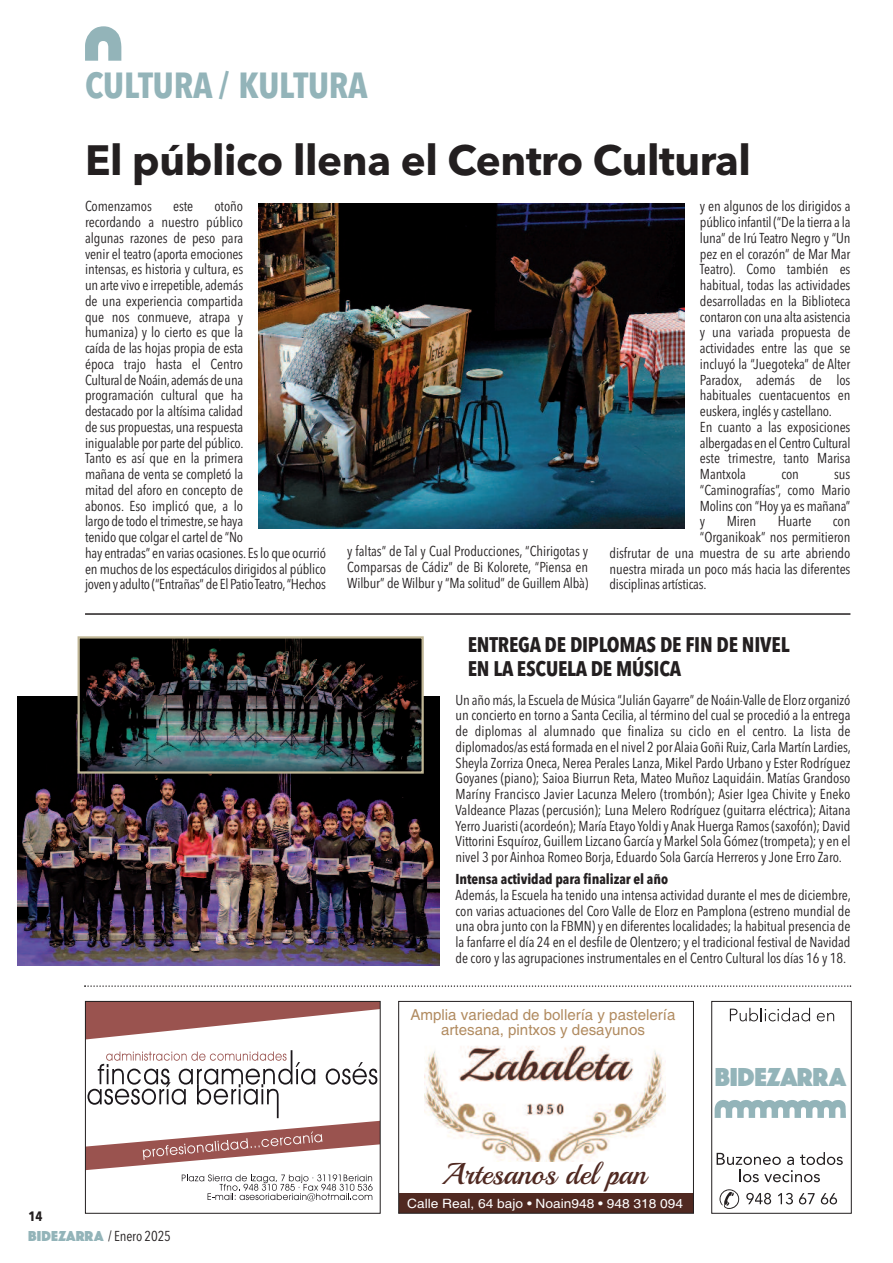
<style>
.page{position:relative;width:893px;height:1263px;background:#fff}
.page>*{position:absolute;margin:0;border:0;box-sizing:border-box;transform-origin:0 0}
.t1{font:700 42px "Avenir Next";letter-spacing:-.01em;color:#231f20}
.t2{font:700 36px "Avenir Next Condensed";letter-spacing:-.005em;color:#93b4b9}
.t3{font:30.15px "Playball";color:#502921}
.t4{font:27px "Phosphate Solid";letter-spacing:-.01em;color:#93b4b9}
.t5{font:700 21px/24px "Avenir Next Condensed";letter-spacing:-.01em;color:#231f20}
.t6{font:15.15px/15.1px "Helvetica";color:#b18b60;text-align:center}
.t7{font:14.25px/15.8px "Avenir Next Condensed";letter-spacing:-.005em;color:#231f20;text-align:justify}
.t8{font:700 14.25px "Avenir Next Condensed";letter-spacing:-.005em;color:#231f20}
.t9{font:700 13.5px "Avenir Next Condensed";color:#231f20}
.t10{font:12.9px "Helvetica";color:#fff;scale:1.07 1}
.s1{font-family:"Phosphate Solid";font-size:15px;color:#93b4b9}
</style>
<div class="page">
<img style="left:258px;top:203px;width:427px;height:326px">
<svg style="left:85px;top:26px;width:36px;height:35px"></svg>
<img style="left:18px;top:696px;width:421px;height:270px">
<svg style="left:84px;top:985px;width:767px;height:2px"></svg>
<svg style="left:87px;top:1003px;width:292px;height:37px"></svg>
<svg style="left:87px;top:1050px;width:292px;height:151px"></svg>
<div style="left:85px;top:1001px;width:296px;height:213px;border:1px solid #231f20"></div>
<svg style="left:730px;top:1008px;width:80px;height:13px"></svg>
<svg style="left:817px;top:1013px;width:17px;height:8px"></svg>
<svg style="left:717px;top:1152px;width:126px;height:30px"></svg>
<svg style="left:719px;top:1189px;width:20px;height:20px"></svg>
<svg style="left:746px;top:1193px;width:25px;height:11px"></svg>
<svg style="left:778px;top:1193px;width:15px;height:11px"></svg>
<svg style="left:799px;top:1193px;width:16px;height:11px"></svg>
<svg style="left:821px;top:1193px;width:16px;height:11px"></svg>
<div style="left:711px;top:1001px;width:141px;height:213px;border:1px solid #231f20"></div>
<svg style="left:715px;top:1100px;width:131px;height:18px"></svg>
<div style="left:399px;top:1193px;width:294px;height:20px;background:#502921"></div>
<img style="left:425px;top:1045px;width:240px;height:117px">
<div style="left:398px;top:1001px;width:296px;height:213px;border:1px solid #231f20"></div>
<img style="left:81px;top:639px;width:340px;height:132px">
<div style="left:78px;top:636px;width:346px;height:138px;border:2px solid #c0b695"></div>
<hr style="left:85px;top:613px;width:765px;height:2px;background:#231f20">
<h2 class="t2" style="left:85px;top:63px;width:284px">CULTURA / KULTURA</h2>
<h1 class="t1" style="left:85px;top:124px;width:668px">El público llena el Centro Cultural</h1>
<p class="t7" style="left:85px;top:198px;width:68px">Comenzamos</p>
<p class="t7" style="left:173px;top:198px;width:22px">este</p>
<p class="t7" style="left:85px;top:198px;width:242px;text-align:left;text-indent:129px">otoño<br>recordando a nuestro público<br>algunas razones de peso para<br>venir el teatro (aporta emociones<br>intensas, es historia y cultura, es<br>un arte vivo e irrepetible, además<br>de una experiencia compartida<br>que nos conmueve, atrapa y<br>humaniza) y lo cierto es que la<br>caída de las hojas propia de esta<br>época trajo hasta el Centro<br>Cultural deNoáin,además de una<br>programación cultural que ha<br>destacado por la altísima calidad<br>de sus propuestas, una respuesta<br>inigualable por parte del público.<br>Tanto es así que en la primera<br>mañana de venta se completó la<br>mitad del aforo en concepto de<br>abonos. Eso implicó que, a lo<br>largo de todo el trimestre,se haya<br>tenido que colgar el cartel de “No<br>hay entradas” en varias ocasiones. Eslo que ocurrió en muchos de los espectáculos dirigidos al público joven y adulto (“Entrañas” de El PatioTeatro,“Hechos</p>
<p class="t7" style="left:347px;top:543px;width:242px">y faltas” de Tal y Cual Producciones, “Chirigotas y Comparsas de Cádiz” de Bi Kolorete, “Piensa en Wilbur” de Wilbur y “Ma solitud” de Guillem Albà)</p>
<p class="t7" style="left:700px;top:198px;width:152px;text-align:left">y en algunos de los dirigidos a público infantil (“De la tierra a la luna” de Irú Teatro Negro y “Un pez en el corazón” de Mar Mar<br>Teatro). Como también es habitual, todas las actividades desarrolladas en la Biblioteca contaron con una alta asistencia y una variada propuesta de actividades entre las que se incluyó la “Juegoteka” de Alter<br>Paradox, además de los habituales cuentacuentos en euskera, inglés y castellano.<br>En cuanto a las exposiciones albergadas en el Centro Cultural este trimestre, tanto Marisa<br>Mantxola</p>
<p class="t7" style="left:700px;top:465px;width:152px;text-indent:134px">sus “Caminografías”, como Mario Molins con “Hoy ya es mañana” y</p>
<p class="t7" style="left:781px;top:465px;width:19px">con</p>
<p class="t7" style="left:727px;top:513px;width:31px">Miren</p>
<p class="t7" style="left:778px;top:513px;width:35px">Huarte</p>
<p class="t7" style="left:833px;top:513px;width:19px">con</p>
<p class="t7" style="left:700px;top:528px;width:152px">“Organikoak” nos permitieron</p>
<p class="t7" style="left:609px;top:544px;width:242px">disfrutar de una muestra de su arte abriendo</p>
<p class="t7" style="left:609px;top:560px;width:242px">nuestra mirada un poco más hacia las diferentes</p>
<p class="t7" style="left:609px;top:576px;width:99px">disciplinas artísticas.</p>
<h3 class="t5" style="left:468px;top:632px;width:323px">ENTREGA DE DIPLOMAS DE FIN DE NIVEL<br>EN LA ESCUELA DE MÚSICA</h3>
<p class="t7" style="left:456px;top:691px;width:397px">Un añomás, la Escuela deMúsica “Julián Gayarre” de Noáin-Valle de Elorz organizó un concierto en torno a Santa Cecilia, al término del cual se procedió a la entrega de diplomas al alumnado que finaliza su ciclo en el centro. La lista de diplomados/as está formada en el nivel 2 por Alaia Goñi Ruiz,Carla Martín Lardies, Sheyla Zorriza Oneca, Nerea Perales Lanza, Mikel Pardo Urbano y Ester Rodríguez Goyanes (piano); Saioa Biurrun Reta, Mateo Muñoz Laquidáin. Matías Grandoso Maríny Francisco Javier Lacunza Melero (trombón); Asier Igea Chivite y Eneko Valdeance Plazas (percusión); Luna Melero Rodríguez (guitarra eléctrica); Aitana Yerro Juaristi (acordeón); María Etayo Yoldiy Anak Huerga Ramos(saxofón); David Vittorini Esquíroz,Guillem Lizcano García y Markel Sola Gómez (trompeta); y en el nivel 3 por Ainhoa Romeo Borja, Eduardo Sola García Herreros y Jone Erro Zaro.</p>
<p class="t8" style="left:456px;top:870px;width:214px">Intensa actividad para finalizar el año</p>
<p class="t7" style="left:456px;top:886px;width:397px">Además, la Escuela ha tenido una intensa actividad durante el mes de diciembre, con varias actuaciones del Coro Valle de Elorz en Pamplona (estreno mundial de una obra junto con la FBMN) y en diferentes localidades; la habitual presencia de la fanfarre el día 24 en el desfile de Olentzero; y el tradicional festival de Navidad de coro y las agrupaciones instrumentales en el Centro Cultural los días 16 y 18.</p>
<p class="t6" style="left:410px;top:1007px;width:267px">Amplia variedad de bollería y pastelería artesana, pintxos y desayunos</p>
<h3 class="t4" style="left:715px;top:1057px;width:133px">BIDEZARRA</h3>
<p class="t9" style="left:28px;top:1207px;width:16px">14</p>
<p class="t7" style="left:28px;top:1227px;width:144px"><span class="s1">BIDEZARRA</span> / Enero 2025</p>
<h3 class="t3" style="left:441px;top:1156px;width:206px">Artesanos del pan</h3>
<p class="t10" style="left:407px;top:1196px;width:259px">Calle Real, 64 bajo • Noain948 • 948 318 094</p>
</div>
